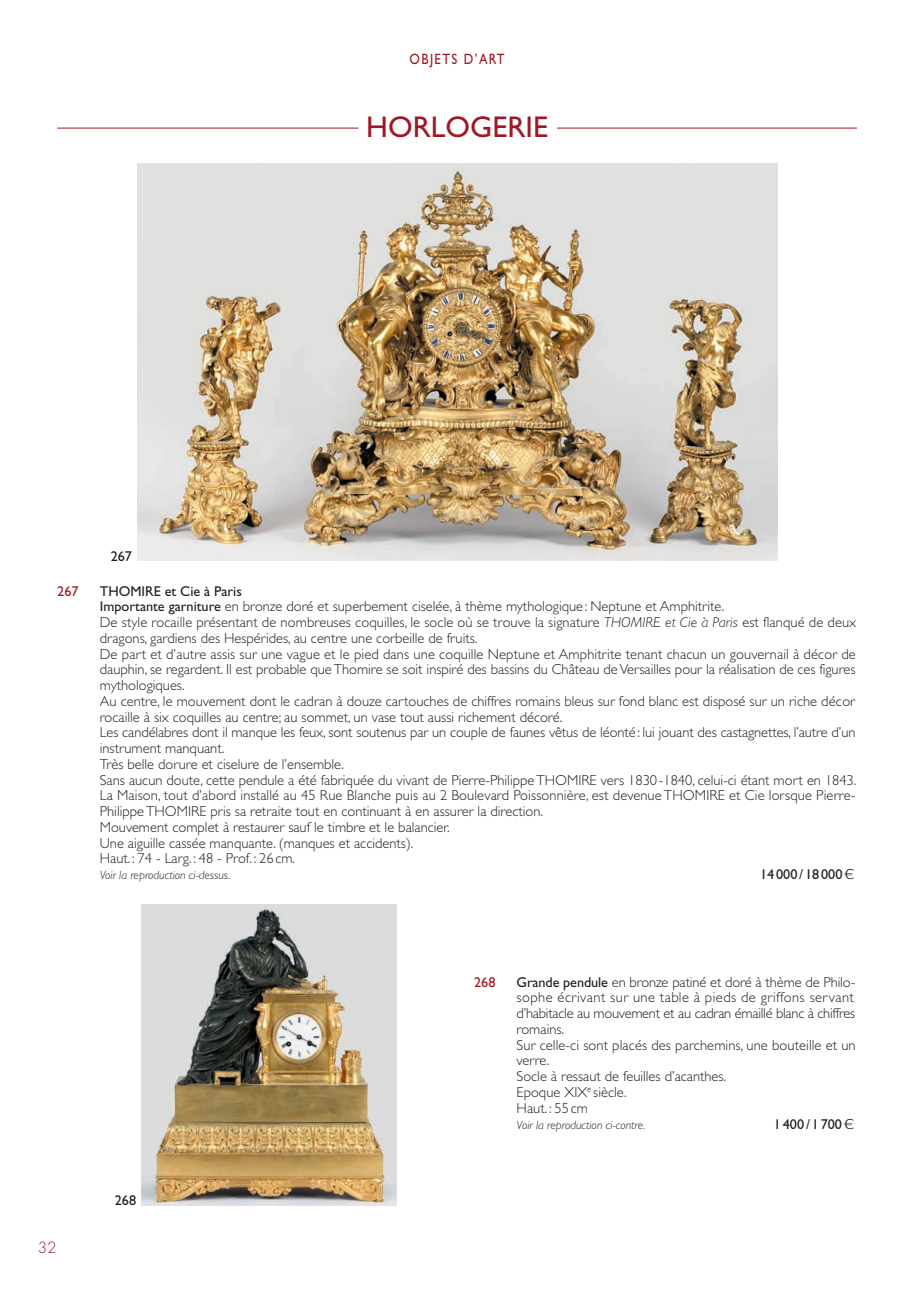
<style>
.page{position:relative;width:923px;height:1293px;background:#fff}
.page>*{position:absolute;margin:0;border:0;box-sizing:border-box;transform-origin:0 0}
.t1{font:30px "Gill Sans";color:#9e1825}
.t2{font:15px "Gill Sans";letter-spacing:.11em;color:#9e1825;scale:.85 1}
.t3{font:300 15px "Futura";color:#9e1825}
.t4{font:300 14.4px/15.8px "Gill Sans";color:#231f20}
.t5{font:14.25px "Gill Sans";color:#231f20}
.t6{font:14.25px "Gill Sans";color:#9e1825}
.t7{font:italic 300 12px "Gill Sans";color:#231f20}
.s1{font-weight:400;font-size:14.25px}
.s2{font-style:italic}
</style>
<div class="page">
<hr style="left:57px;top:128px;width:301px;height:1px;background:#9e1825">
<hr style="left:557px;top:128px;width:300px;height:1px;background:#9e1825">
<img style="left:138px;top:163px;width:640px;height:397px">
<img style="left:141px;top:904px;width:255px;height:301px">
<p class="t2" style="left:409px;top:54px;width:113px">OBJETS D’ART</p>
<p class="t5" style="left:111px;top:551px;width:23px">267</p>
<h1 class="t1" style="left:366px;top:117px;width:183px">HORLOGERIE</h1>
<p class="t6" style="left:57px;top:586px;width:23px">267</p>
<p class="t5" style="left:100px;top:586px;width:143px">THOMIRE et Cie à Paris</p>
<p class="t4" style="left:100px;top:600px;width:758px"><span class="s1">Importante garniture</span> en bronze doré et superbement ciselée, à thème mythologique: Neptune et Amphitrite.<br>De style rocaille présentant de nombreuses coquilles, le socle où se trouve la signature <span class="s2">THOMIRE et Cie à Paris</span> est flanqué de deux dragons, gardiens des Hespérides, au centre une corbeille de fruits.<br>De part et d’autre assis sur une vague et le pied dans une coquille Neptune et Amphitrite tenant chacun un gouvernail à décor de dauphin, se regardent. Il est probable que Thomire se soit inspiré des bassins du Château de Versailles pour la réalisation de ces figures mythologiques.<br>Au centre, le mouvement dont le cadran à douze cartouches de chiffres romains bleus sur fond blanc est disposé sur un riche décor rocaille à six coquilles au centre; au sommet, un vase tout aussi richement décoré.<br>Les candélabres dont il manque les feux, sont soutenus par un couple de faunes vêtus de léonté: lui jouant des castagnettes, l’autre d’un instrument manquant.<br>Très belle dorure et ciselure de l’ensemble.<br>Sans aucun doute, cette pendule a été fabriquée du vivant de Pierre-Philippe THOMIRE vers 1830-1840, celui-ci étant mort en 1843.<br>La Maison, tout d’abord installé au 45 Rue Blanche puis au 2 Boulevard Poissonnière, est devenue THOMIRE et Cie lorsque Pierre-Philippe THOMIRE pris sa retraite tout en continuant à en assurer la direction.<br>Mouvement complet à restaurer sauf le timbre et le balancier.<br>Une aiguille cassée manquante. (manques et accidents).<br>Haut.: 74 - Larg. : 48 - Prof. : 26 cm.</p>
<p class="t7" style="left:100px;top:871px;width:132px">Voir la reproduction ci-dessus.</p>
<p class="t5" style="left:760px;top:869px;width:84px">14000 / 18000</p>
<p class="t3" style="left:38px;top:1240px;width:20px">32</p>
<p class="t5" style="left:115px;top:1195px;width:23px">268</p>
<p class="t6" style="left:474px;top:976px;width:23px">268</p>
<p class="t4" style="left:516px;top:975px;width:340px"><span class="s1">Grande pendule</span> en bronze patiné et doré à thème de Philo - sophe écrivant sur une table à pieds de griffons servant d’habitacle au mouvement et au cadran émaillé blanc à chiffres romains.<br>Sur celle-ci sont placés des parchemins, une bouteille et un verre.<br>Socle à ressaut de feuilles d’acanthes.<br>Epoque XIX<sup>e</sup> siècle.<br>Haut. : 55 cm</p>
<p class="t7" style="left:516px;top:1120px;width:130px">Voir la reproduction ci-contre.</p>
<p class="t5" style="left:774px;top:1118px;width:70px">1400 / 1700</p>
</div>
